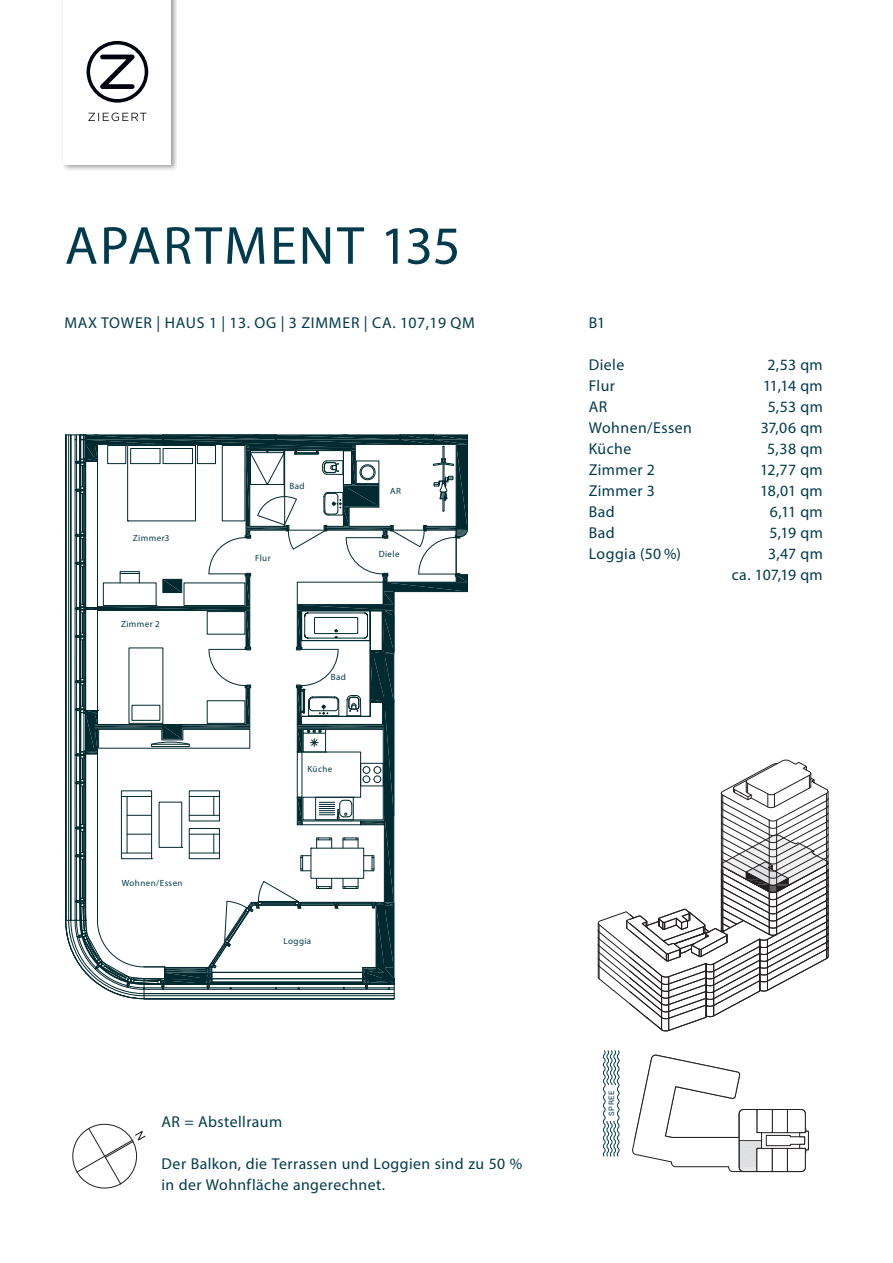
<style>
.page{position:relative;width:893px;height:1263px;background:#fff}
.page>*{position:absolute;margin:0;border:0;box-sizing:border-box;transform-origin:0 0}
.Head_Source_36_Light{font:54px "Myriad Pro";letter-spacing:.04em;color:#003b4d}
.Subhead_Roboto_Regul{font:15.75px/21px "Myriad Pro";letter-spacing:.025em;color:#003b4d}
.Subhead_Roboto_Regul-2{font:15.75px "Myriad Pro";letter-spacing:.05em;color:#003b4d}
.Body_Verschachteltes{font:15.75px "Myriad Pro";color:#003b4d}
.t1{font:9px "Myriad Pro";letter-spacing:.05em;color:#003b4d}
.t2{font:7.5px "Roboto";letter-spacing:.07em;color:#003b4d}
</style>
<div class="page">
<svg style="left:632px;top:1055px;width:176px;height:117px"></svg>
<svg style="left:597px;top:760px;width:232px;height:271px"></svg>
<img style="left:62px;top:0;width:114px;height:170px">
<div style="left:64px;top:0;width:107px;height:164px;background:#fff"></div>
<svg style="left:88px;top:113px;width:58px;height:8px"></svg>
<svg style="left:87px;top:41px;width:61px;height:62px"></svg>
<svg style="left:65px;top:434px;width:403px;height:565px"></svg>
<svg style="left:602px;top:1050px;width:18px;height:107px"></svg>
<div style="left:606px;top:1085px;width:10px;height:36px;background:#fff"></div>
<div style="left:283px;top:937px;width:50px;height:20px;background:#fff"></div>
<svg style="left:72px;top:1124px;width:74px;height:64px"></svg>
<p class="Head_Source_36_Light" style="left:65px;top:212px;width:397px">APARTMENT 135</p>
<p class="Subhead_Roboto_Regul-2" style="left:64px;top:313px;width:412px">MAX TOWER | HAUS 1 | 13. OG | 3 ZIMMER | CA. 107,19 QM</p>
<p class="t1" style="left:133px;top:532px;width:38px">Zimmer3</p>
<p class="t1" style="left:121px;top:618px;width:40px">Zimmer 2</p>
<p class="t1" style="left:122px;top:877px;width:62px">Wohnen/Essen</p>
<p class="t1" style="left:289px;top:480px;width:17px">Bad</p>
<p class="t1" style="left:255px;top:552px;width:17px">Flur</p>
<p class="t1" style="left:390px;top:486px;width:12px">AR</p>
<p class="t1" style="left:379px;top:548px;width:23px">Diele</p>
<p class="t1" style="left:331px;top:671px;width:17px">Bad</p>
<p class="t1" style="left:307px;top:763px;width:26px">Küche</p>
<p class="t1" style="left:283px;top:935px;width:29px">Loggia</p>
<p class="Subhead_Roboto_Regul" style="left:162px;top:1111px;width:122px">AR = Abstellraum</p>
<p class="Subhead_Roboto_Regul" style="left:162px;top:1153px;width:362px">Der Balkon, die Terrassen und Loggien sind zu 50 % in der Wohnfläche angerechnet.</p>
<p class="Body_Verschachteltes" style="left:589px;top:313px;width:18px">B1</p>
<p class="Subhead_Roboto_Regul" style="left:589px;top:353px;width:37px">Diele</p>
<p class="Subhead_Roboto_Regul" style="left:767px;top:353px;width:57px">2,53 qm</p>
<p class="Subhead_Roboto_Regul" style="left:589px;top:374px;width:28px">Flur</p>
<p class="Subhead_Roboto_Regul" style="left:763px;top:374px;width:61px">11,14 qm</p>
<p class="Subhead_Roboto_Regul" style="left:589px;top:395px;width:20px">AR</p>
<p class="Subhead_Roboto_Regul" style="left:768px;top:395px;width:57px">5,53 qm</p>
<p class="Subhead_Roboto_Regul" style="left:589px;top:416px;width:105px">Wohnen/Essen</p>
<p class="Subhead_Roboto_Regul" style="left:761px;top:416px;width:64px">37,06 qm</p>
<p class="Subhead_Roboto_Regul" style="left:589px;top:437px;width:44px">Küche</p>
<p class="Subhead_Roboto_Regul" style="left:767px;top:437px;width:57px">5,38 qm</p>
<p class="Subhead_Roboto_Regul" style="left:589px;top:458px;width:68px">Zimmer 2</p>
<p class="Subhead_Roboto_Regul" style="left:760px;top:458px;width:64px">12,77 qm</p>
<p class="Subhead_Roboto_Regul" style="left:589px;top:479px;width:68px">Zimmer 3</p>
<p class="Subhead_Roboto_Regul" style="left:760px;top:479px;width:64px">18,01 qm</p>
<p class="Subhead_Roboto_Regul" style="left:589px;top:500px;width:28px">Bad</p>
<p class="Subhead_Roboto_Regul" style="left:770px;top:500px;width:54px">6,11 qm</p>
<p class="Subhead_Roboto_Regul" style="left:589px;top:521px;width:28px">Bad</p>
<p class="Subhead_Roboto_Regul" style="left:769px;top:521px;width:55px">5,19 qm</p>
<p class="Subhead_Roboto_Regul" style="left:589px;top:542px;width:94px">Loggia (50 %)</p>
<p class="Subhead_Roboto_Regul" style="left:768px;top:542px;width:56px">3,47 qm</p>
<p class="Subhead_Roboto_Regul" style="left:732px;top:563px;width:93px">ca. 107,19 qm</p>
<p class="t2" style="left:606px;top:1116px;width:27px;rotate:-90deg">SPREE</p>
</div>
